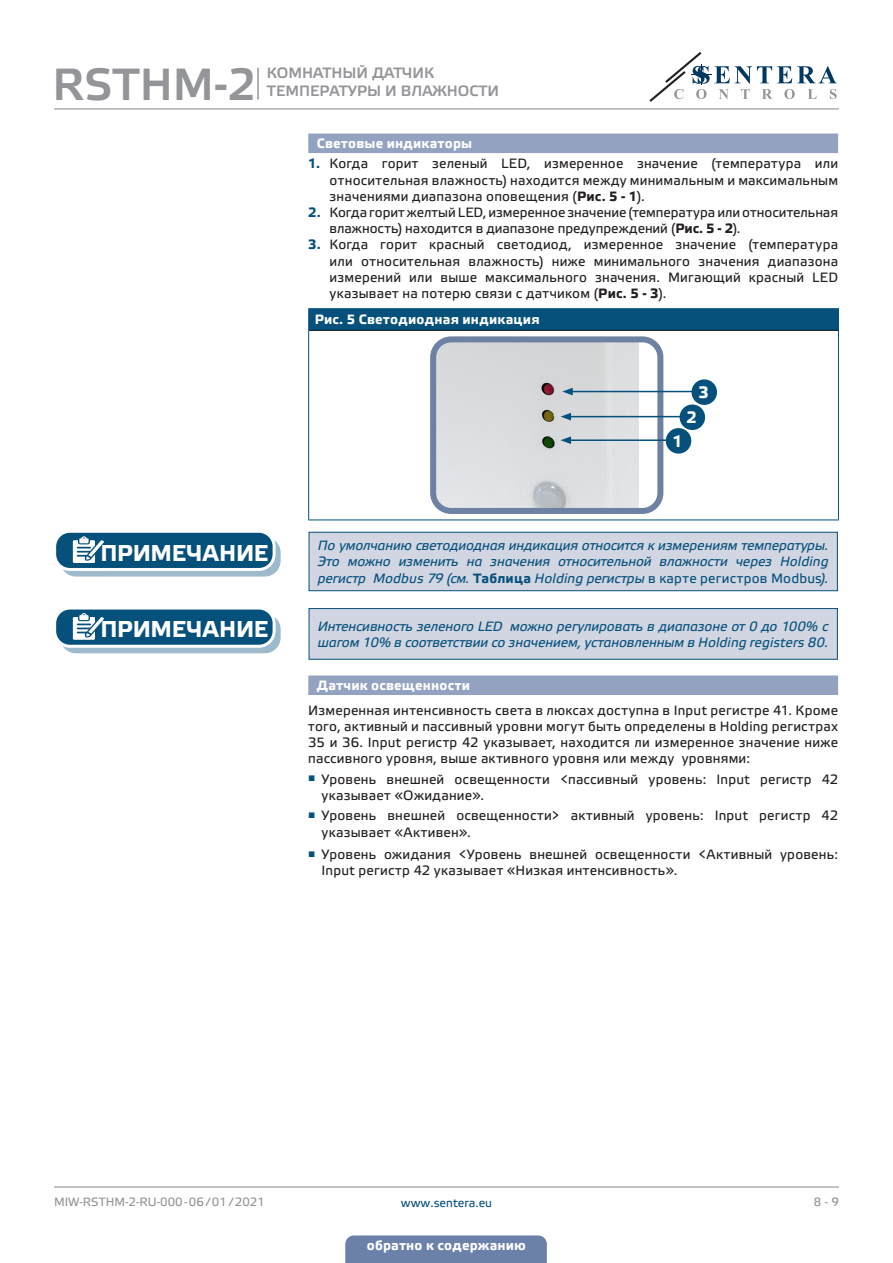
<style>
.page{position:relative;width:893px;height:1263px;background:#fff}
.page>*{position:absolute;margin:0;border:0;box-sizing:border-box;transform-origin:0 0}
.t1{font:45px "Etelka Medium Pro";color:#939598}
.t2{font:700 22.95px "Etelka Text Pro";letter-spacing:-.02em;color:#fff}
.TABLE_TEXT_WHITE{font:700 16.5px "Etelka Text Pro";color:#fff}
.t3{font:15px/18px "Etelka Medium Pro";color:#939598}
.body{font:13.5px/16.2px "Etelka Text Pro";letter-spacing:.015em;color:#231f20;text-align:justify}
.attention{font:italic 13.5px/16.2px "Etelka Text Pro";letter-spacing:-.005em;color:#06517c;text-align:justify}
.body-2{font:13.5px/16.2px "Etelka Text Pro";letter-spacing:-.005em;color:#231f20}
.table_text{font:700 13.5px "Etelka Text Pro";letter-spacing:.015em;color:#fff}
.Number-roman{font:700 13.5px "Etelka Text Pro";letter-spacing:.015em;color:#fff}
.t4{font:12px "Etelka Text Pro";color:#939598}
.t5{font:12px "Etelka Text Pro";color:#06517c}
.s1{font-weight:700;color:#06517c}
.s2{font-weight:700}
.s3{font-weight:700;font-style:normal}
.s4{font-style:normal}
</style>
<div class="page">
<hr style="left:54px;top:108px;width:785px;height:1px;background:#939598">
<hr style="left:54px;top:1186px;width:785px;height:1px;background:#939598">
<svg style="left:649px;top:52px;width:188px;height:50px"></svg>
<div style="left:345px;top:1235px;width:202px;height:28px;background:#6c81aa"></div>
<div style="left:308px;top:134px;width:530px;height:19px;background:#94a2c2"></div>
<div style="left:308px;top:675px;width:530px;height:20px;background:#94a2c2"></div>
<div style="left:309px;top:309px;width:529px;height:21px;background:#06517c"></div>
<hr style="left:308px;top:308px;width:531px;height:1px;background:#06517c">
<svg style="left:308px;top:309px;width:1px;height:21px"></svg>
<svg style="left:838px;top:309px;width:1px;height:21px"></svg>
<hr style="left:308px;top:330px;width:1px;height:190px;background:#06517c">
<hr style="left:838px;top:330px;width:1px;height:190px;background:#06517c">
<hr style="left:308px;top:520px;width:531px;height:1px;background:#06517c">
<hr style="left:309px;top:330px;width:529px;height:1px;background:#231f20">
<img style="left:437px;top:343px;width:219px;height:164px">
<div style="left:430px;top:336px;width:233px;height:178px;border:6px solid #6d81a2;border-radius:18px"></div>
<hr style="left:570px;top:391px;width:130px;height:1px;background:#06517c">
<svg style="left:562px;top:388px;width:11px;height:7px"></svg>
<hr style="left:569px;top:416px;width:118px;height:1px;background:#06517c">
<svg style="left:560px;top:413px;width:11px;height:7px"></svg>
<hr style="left:569px;top:439px;width:118px;height:2px;background:#06517c">
<svg style="left:560px;top:436px;width:11px;height:8px"></svg>
<div style="left:691px;top:379px;width:26px;height:26px;background:#06517c;border-radius:50%"></div>
<div style="left:680px;top:404px;width:25px;height:26px;background:#06517c;border-radius:50%"></div>
<div style="left:666px;top:428px;width:25px;height:26px;background:#06517c;border-radius:50%"></div>
<div style="left:309px;top:532px;width:528px;height:59px;background:#d2d6e2"></div>
<div style="left:309px;top:532px;width:529px;height:59px;border:1px solid #06517c"></div>
<div style="left:61px;top:537px;width:219px;height:39px;background:#9cbacb;border-radius:15px"></div>
<div style="left:60px;top:537px;width:221px;height:39px;border:1px solid #06517c;border-radius:15px"></div>
<div style="left:55px;top:531px;width:219px;height:38px;background:#06517c;border-radius:15px"></div>
<div style="left:53px;top:530px;width:223px;height:41px;border:3px solid #fff;border-radius:15px"></div>
<svg style="left:73px;top:536px;width:37px;height:34px"></svg>
<div style="left:61px;top:614px;width:219px;height:39px;background:#9cbacb;border-radius:15px"></div>
<div style="left:60px;top:614px;width:221px;height:39px;border:1px solid #06517c;border-radius:15px"></div>
<div style="left:55px;top:608px;width:219px;height:38px;background:#06517c;border-radius:15px"></div>
<div style="left:53px;top:606px;width:223px;height:42px;border:3px solid #fff;border-radius:15px"></div>
<svg style="left:73px;top:613px;width:37px;height:34px"></svg>
<div style="left:309px;top:608px;width:528px;height:51px;background:#d2d6e2"></div>
<div style="left:309px;top:608px;width:529px;height:52px;border:1px solid #06517c"></div>
<hr style="left:257px;top:68px;width:2px;height:32px;background:#939598">
<h1 class="t1" style="left:53px;top:59px;width:205px">RSTHM-2</h1>
<p class="t3" style="left:267px;top:65px;width:234px">КОМНАТНЫЙ ДАТЧИК<br>ТЕМПЕРАТУРЫ И ВЛАЖНОСТИ</p>
<p class="Number-roman" style="left:317px;top:136px;width:157px">Световые индикаторы</p>
<p class="body" style="left:330px;top:156px;width:510px;text-indent:-21px"><span class="s1">1.</span> Когда горит зеленый LED, измеренное значение (температура или относительная влажность) находится между минимальным и максимальным значениями диапазона оповещения (<span class="s2">Рис. 5 - 1</span>).</p>
<p class="body-2" style="left:330px;top:205px;width:510px;text-indent:-21px"><span class="s1">2.</span> Когда горит желтый LED, измеренное значение (температура или относительная влажность) находится в диапазоне предупреждений (<span class="s2">Рис. 5 - 2</span>).</p>
<p class="body" style="left:330px;top:237px;width:510px;text-indent:-21px"><span class="s1">3.</span> Когда горит красный светодиод, измеренное значение (температура или относительная влажность) ниже минимального значения диапазона измерений или выше максимального значения. Мигающий красный LED указывает на потерю связи с датчиком (<span class="s2">Рис. 5 - 3</span>).</p>
<p class="table_text" style="left:315px;top:312px;width:226px">Рис. 5 Светодиодная индикация</p>
<p class="TABLE_TEXT_WHITE" style="left:698px;top:383px;width:12px">3</p>
<p class="TABLE_TEXT_WHITE" style="left:686px;top:408px;width:12px">2</p>
<p class="t2" style="left:100px;top:540px;width:169px">ПРИМЕЧАНИЕ</p>
<p class="TABLE_TEXT_WHITE" style="left:673px;top:432px;width:12px">1</p>
<p class="attention" style="left:318px;top:538px;width:512px">По умолчанию светодиодная индикация относится к измерениям температуры.<br>Это можно изменить на значения относительной влажности через Holding регистр Modbus 79 (см. <span class="s3">Таблица</span> Holding регистры <span class="s4">в карте регистров Modbus</span>).</p>
<p class="t2" style="left:100px;top:617px;width:169px">ПРИМЕЧАНИЕ</p>
<p class="attention" style="left:318px;top:619px;width:512px">Интенсивность зеленого LED можно регулировать в диапазоне от 0 до 100% с шагом 10% в соответствии со значением, установленным в Holding registers 80.</p>
<p class="Number-roman" style="left:317px;top:678px;width:155px">Датчик освещенности</p>
<p class="body" style="left:308px;top:703px;width:531px">Измеренная интенсивность света в люксах доступна в Input регистре 41. Кроме того, активный и пассивный уровни могут быть определены в Holding регистрах 35 и 36. Input регистр 42 указывает, находится ли измеренное значение ниже пассивного уровня, выше активного уровня или между уровнями:</p>
<p class="body" style="left:322px;top:772px;width:518px;text-indent:-13px"><sup>■</sup> Уровень внешней освещенности &lt;пассивный уровень: Input регистр 42 указывает «Ожидание».</p>
<p class="body" style="left:322px;top:808px;width:518px;text-indent:-13px"><sup>■</sup> Уровень внешней освещенности&gt; активный уровень: Input регистр 42 указывает «Активен».</p>
<p class="body" style="left:322px;top:847px;width:518px;text-indent:-13px"><sup>■</sup> Уровень ожидания &lt;Уровень внешней освещенности &lt;Активный уровень:<br>Input регистр 42 указывает «Низкая интенсивность».</p>
<p class="t4" style="left:54px;top:1195px;width:212px">MIW-RSTHM-2-RU-000 - 06 / 01 / 2021</p>
<p class="t5" style="left:401px;top:1196px;width:93px">www.sentera.eu</p>
<p class="t4" style="left:814px;top:1195px;width:27px">8 - 9</p>
<p class="table_text" style="left:367px;top:1238px;width:161px">обратно к содержанию</p>
</div>
